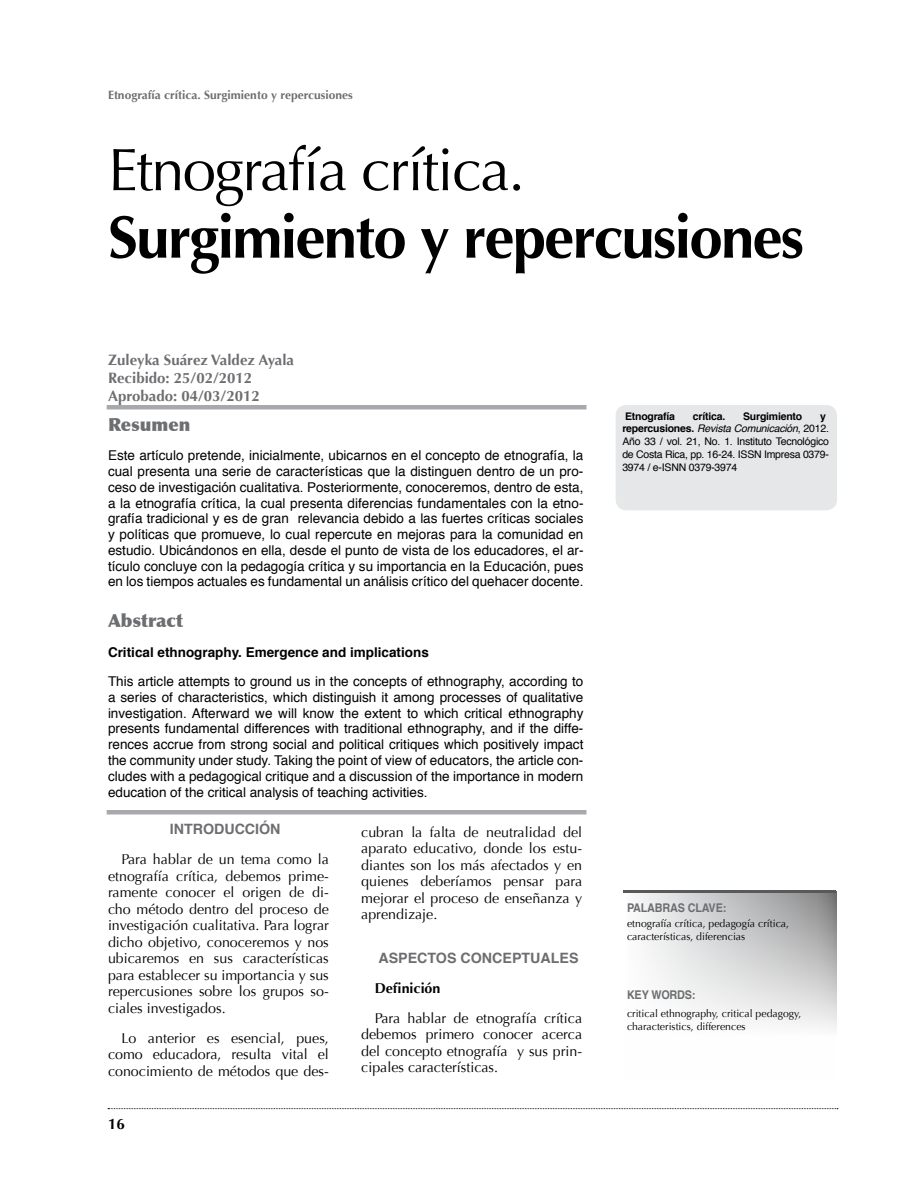
<style>
.page{position:relative;width:918px;height:1188px;background:#fff}
.page>*{position:absolute;margin:0;border:0;box-sizing:border-box;transform-origin:0 0}
.t1{font:700 60px "Optima";letter-spacing:-.03em;color:#000}
.t2{font:60px "Optima";letter-spacing:-.03em;color:#000}
.t3{font:900 18px "Optima";color:#6d6e71}
.t4{font:700 15px/18px "Optima";color:#6d6e71}
.t5{font:700 15px "Optima";color:#000}
.t6{font:14.25px/16.5px "Optima";color:#000;text-align:justify}
.t7{font:700 14.25px "Helvetica";color:#6d6e71}
.t8{font:700 14.25px "Optima";color:#000}
.t9{font:13.5px/15.8px "Helvetica";color:#000;text-align:justify}
.t10{font:700 13.5px "Helvetica";color:#000}
.t11{font:700 12px "Optima";color:#6d6e71}
.t12{font:700 12px "Helvetica";letter-spacing:-.015em;color:#6d6e71;scale:.9 1}
.t13{font:10.5px/12.8px "Helvetica";letter-spacing:-.02em;color:#000}
.t14{font:10.5px/13.5px "Optima";color:#000}
.t15{font:700 10.5px "Helvetica";letter-spacing:-.02em;color:#000}
.s1{font-weight:700}
.s2{font-style:italic}
</style>
<div class="page">
<svg style="left:108px;top:1108px;width:730px;height:1px"></svg>
<svg style="left:638px;top:893px;width:198px;height:136px"></svg>
<div style="left:616px;top:405px;width:221px;height:105px;background:#e6e7e8;border-radius:11px"></div>
<hr style="left:624px;top:891px;width:212px;height:2px;background:#58595b">
<hr style="left:107px;top:810px;width:479px;height:4px;background:#a7a9ac">
<div style="left:107px;top:405px;width:479px;height:5px;background:#a7a9ac"></div>
<p class="t11" style="left:108px;top:88px;width:246px">Etnografía crítica. Surgimiento y repercusiones</p>
<h1 class="t2" style="left:108px;top:135px;width:418px">Etnografía crítica.</h1>
<h1 class="t1" style="left:108px;top:202px;width:698px">Surgimiento y repercusiones</h1>
<p class="t4" style="left:108px;top:351px;width:188px">Zuleyka Suárez Valdez Ayala<br>Recibido: 25/02/2012<br>Aprobado: 04/03/2012</p>
<h2 class="t3" style="left:108px;top:414px;width:84px">Resumen</h2>
<p class="t9" style="left:108px;top:448px;width:477px">Este artículo pretende, inicialmente, ubicarnos en el concepto de etnografía, la cual presenta una serie de características que la distinguen dentro de un pro&shy;ceso de investigación cualitativa. Posteriormente, conoceremos, dentro de esta, a la etnografía crítica, la cual presenta diferencias fundamentales con la etno&shy;grafía tradicional y es de gran relevancia debido a las fuertes críticas sociales y políticas que promueve, lo cual repercute en mejoras para la comunidad en estudio. Ubicándonos en ella, desde el punto de vista de los educadores, el ar&shy;tículo concluye con la pedagogía crítica y su importancia en la Educación, pues en los tiempos actuales es fundamental un análisis crítico del quehacer docente.</p>
<h2 class="t3" style="left:108px;top:609px;width:76px">Abstract</h2>
<p class="t10" style="left:108px;top:641px;width:322px">Critical ethnography. Emergence and implications</p>
<p class="t9" style="left:108px;top:674px;width:477px">This article attempts to ground us in the concepts of ethnography, according to a series of characteristics, which distinguish it among processes of qualitative investigation. Afterward we will know the extent to which critical ethnography presents fundamental differences with traditional ethnography, and if the diffe&shy;rences accrue from strong social and political critiques which positively impact the community under study. Taking the point of view of educators, the article con&shy;cludes with a pedagogical critique and a discussion of the importance in modern education of the critical analysis of teaching activities.</p>
<p class="t7" style="left:170px;top:818px;width:112px">Introducción</p>
<p class="t6" style="left:108px;top:851px;width:222px;text-indent:13px">Para hablar de un tema como la etnografía crítica, debemos prime&shy;ramente conocer el origen de di&shy;cho método dentro del proceso de investigación cualitativa. Para lograr dicho objetivo, conoceremos y nos ubicaremos en sus características para establecer su importancia y sus repercusiones sobre los grupos so&shy;ciales investigados.</p>
<p class="t6" style="left:108px;top:1030px;width:222px;text-indent:13px">Lo anterior es esencial, pues, como educadora, resulta vital el conocimiento de métodos que des-</p>
<p class="t6" style="left:361px;top:824px;width:222px">cubran la falta de neutralidad del aparato educativo, donde los estu&shy;diantes son los más afectados y en quienes deberíamos pensar para mejorar el proceso de enseñanza y aprendizaje.</p>
<p class="t7" style="left:378px;top:946px;width:11px">Aspe</p>
<p class="t7" style="left:417px;top:946px;width:152px">ctos conceptuales</p>
<p class="t8" style="left:375px;top:979px;width:67px">Definición</p>
<p class="t6" style="left:361px;top:1010px;width:222px;text-indent:13px">Para hablar de etnografía crítica debemos primero conocer acerca del concepto etnografía y sus prin&shy;cipales características.</p>
<p class="t5" style="left:108px;top:1115px;width:18px">16</p>
<p class="t15" style="left:625px;top:407px;width:52px">Etnografía</p>
<p class="t15" style="left:693px;top:407px;width:34px">crítica.</p>
<p class="t15" style="left:743px;top:407px;width:61px">Surgimiento</p>
<p class="t13" style="left:622px;top:410px;width:208px;text-indent:198px"><span class="s1">y repercusiones.</span> <span class="s2">Revista Comunicación</span>, 2012.<br>Año 33 / vol. 21, No. 1. Instituto Tecnológico de Costa Rica, pp. 16-24. ISSN Impresa 0379-<br>3974 / e-ISNN 0379-3974</p>
<p class="t12" style="left:627px;top:898px;width:112px">Palabras clave:</p>
<p class="t14" style="left:627px;top:916px;width:164px">etnografía crítica, pedagogía crítica, características, diferencias</p>
<p class="t12" style="left:627px;top:985px;width:78px">Key words:</p>
<p class="t14" style="left:627px;top:1006px;width:176px">critical ethnography, critical pedagogy, characteristics, differences</p>
</div>
